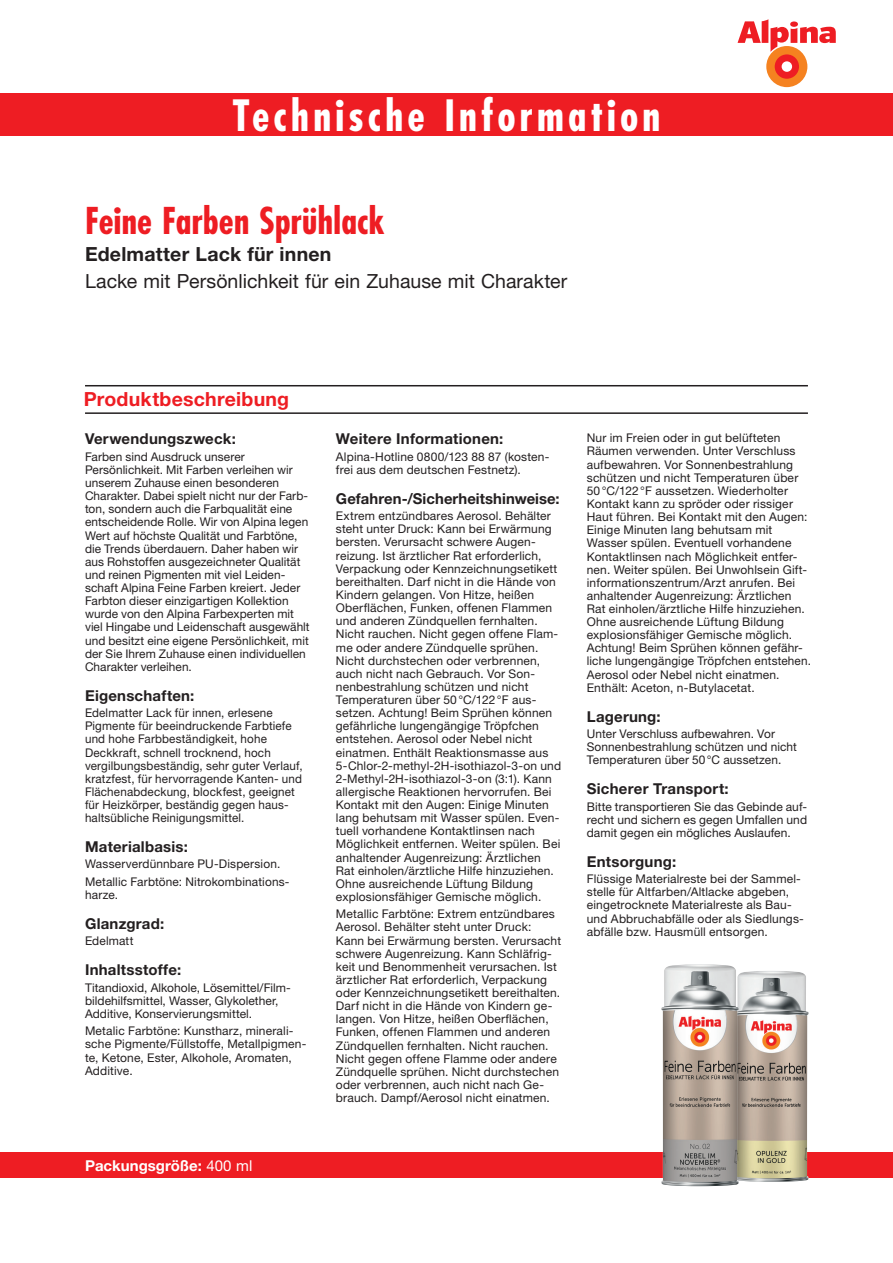
<style>
.page{position:relative;width:893px;height:1263px;background:#fff}
.page>*{position:absolute;margin:0;border:0;box-sizing:border-box;transform-origin:0 0}
.t1{font:700 condensed 42px "Futura Std";letter-spacing:.095em;color:#fff}
.t2{font:700 condensed 36px "Futura Std";letter-spacing:.005em;color:#ee1d23}
.t3{font:19.5px "Helvetica Neue LT Std";color:#231f20}
.t4{font:700 19.5px "Helvetica Neue LT Std";letter-spacing:.01em;color:#231f20}
.t5{font:700 19.5px "Helvetica Neue LT Std";letter-spacing:.01em;color:#ee1d23}
.t6{font:700 15px "Helvetica Neue LT Std";letter-spacing:.015em;color:#231f20}
.t7{font:700 15px "Helvetica Neue LT Std";color:#fff}
.t8{font:12px/13.2px "Helvetica Neue LT Std";letter-spacing:.01em;color:#231f20}
.s1{font-weight:400}
</style>
<div class="page">
<div style="left:0;top:94px;width:893px;height:42px;background:#ee1d23"></div>
<div style="left:0;top:1152px;width:893px;height:26px;background:#ee1d23"></div>
<div style="left:766px;top:46px;width:41px;height:41px;background:#f58220;border-radius:50%"></div>
<div style="left:775px;top:54px;width:24px;height:25px;background:#ee1d23;border-radius:50%"></div>
<div style="left:782px;top:61px;width:10px;height:11px;background:#fff;border-radius:50%"></div>
<svg style="left:738px;top:19px;width:98px;height:33px"></svg>
<hr style="left:85px;top:385px;width:723px;height:1px;background:#231f20">
<hr style="left:85px;top:412px;width:723px;height:2px;background:#231f20">
<img style="left:739px;top:971px;width:70px;height:211px">
<img style="left:661px;top:964px;width:78px;height:222px">
<h1 class="t1" style="left:233px;top:90px;width:429px">Technische Information</h1>
<h2 class="t2" style="left:85px;top:198px;width:301px">Feine Farben Sprühlack</h2>
<h3 class="t4" style="left:85px;top:242px;width:248px">Edelmatter Lack für innen</h3>
<h3 class="t3" style="left:85px;top:270px;width:484px">Lacke mit Persönlichkeit für ein Zuhause mit Charakter</h3>
<h3 class="t5" style="left:84px;top:387px;width:207px">Produktbeschreibung</h3>
<p class="t6" style="left:85px;top:430px;width:152px">Verwendungszweck:</p>
<p class="t8" style="left:85px;top:450px;width:226px">Farben sind Ausdruck unserer Persönlichkeit. Mit Farben verleihen wir unserem Zuhause einen besonderen Charakter. Dabei spielt nicht nur der Farb&shy;ton, sondern auch die Farbqualität eine entscheidende Rolle. Wir von Alpina legen Wert auf höchste Qualität und Farbtöne, die Trends überdauern. Daher haben wir aus Rohstoffen ausgezeichneter Qualität und reinen Pigmenten mit viel Leiden&shy;schaft Alpina Feine Farben kreiert. Jeder Farbton dieser einzigartigen Kollektion wurde von den Alpina Farbexperten mit viel Hingabe und Leidenschaft ausgewählt und besitzt eine eigene Persönlichkeit, mit der Sie Ihrem Zuhause einen individuellen Charakter verleihen.</p>
<p class="t6" style="left:85px;top:686px;width:111px">Eigenschaften:</p>
<p class="t8" style="left:85px;top:706px;width:219px">Edelmatter Lack für innen, erlesene Pigmente für beeindruckende Farbtiefe und hohe Farbbeständigkeit, hohe Deckkraft, schnell trocknend, hoch vergilbungsbeständig, sehr guter Verlauf, kratzfest, für hervorragende Kanten- und Flächenabdeckung, blockfest, geeignet für Heizkörper, beständig gegen haus&shy;haltsübliche Reinigungsmittel.</p>
<p class="t6" style="left:85px;top:837px;width:104px">Materialbasis:</p>
<p class="t8" style="left:85px;top:855px;width:206px;line-height:17.4px">Wasserverdünnbare PU-Dispersion.<br>Metallic Farbtöne: Nitrokombinations-</p>
<p class="t8" style="left:85px;top:888px;width:35px">harze.</p>
<p class="t6" style="left:85px;top:914px;width:81px">Glanzgrad:</p>
<p class="t8" style="left:85px;top:934px;width:50px">Edelmatt</p>
<p class="t6" style="left:85px;top:961px;width:98px">Inhaltsstoffe:</p>
<p class="t8" style="left:85px;top:980px;width:206px">Titandioxid, Alkohole, Lösemittel/Film&shy;bildehilfsmittel, Wasser, Glykolether,<br>Additive, Konservierungsmittel.</p>
<p class="t8" style="left:85px;top:1024px;width:223px">Metalic Farbtöne: Kunstharz, minerali&shy;sche Pigmente/Füllstoffe, Metallpigmen&shy;te, Ketone, Ester, Alkohole, Aromaten, Additive.</p>
<p class="t7" style="left:85px;top:1156px;width:169px">Packungsgröße: <span class="s1">400 ml</span></p>
<p class="t6" style="left:336px;top:430px;width:169px">Weitere Informationen:</p>
<p class="t8" style="left:336px;top:450px;width:215px">Alpina-Hotline 0800/123 88 87 (kosten&shy;frei aus dem deutschen Festnetz).</p>
<p class="t6" style="left:336px;top:489px;width:225px">Gefahren-/Sicherheitshinweise:</p>
<p class="t8" style="left:336px;top:509px;width:227px">Extrem entzündbares Aerosol. Behälter steht unter Druck: Kann bei Erwärmung bersten. Verursacht schwere Augen&shy;reizung. Ist ärztlicher Rat erforderlich, Verpackung oder Kennzeichnungsetikett bereithalten. Darf nicht in die Hände von Kindern gelangen. Von Hitze, heißen Oberflächen, Funken, offenen Flammen und anderen Zündquellen fernhalten.<br>Nicht rauchen. Nicht gegen offene Flam&shy;me oder andere Zündquelle sprühen.<br>Nicht durchstechen oder verbrennen, auch nicht nach Gebrauch. Vor Son&shy;nenbestrahlung schützen und nicht Temperaturen über 50°C/122°F aus&shy;setzen. Achtung! Beim Sprühen können gefährliche lungengängige Tröpfchen entstehen. Aerosol oder Nebel nicht einatmen. Enthält Reaktionsmasse aus 5-Chlor-2-methyl-2H-isothiazol-3-on und 2-Methyl-2H-isothiazol-3-on (3:1). Kann allergische Reaktionen hervorrufen. Bei Kontakt mit den Augen: Einige Minuten lang behutsam mit Wasser spülen. Even&shy;tuell vorhandene Kontaktlinsen nach Möglichkeit entfernen. Weiter spülen. Bei anhaltender Augenreizung: Ärztlichen Rat einholen/ärztliche Hilfe hinzuziehen.<br>Ohne ausreichende Lüftung Bildung explosionsfähiger Gemische möglich.</p>
<p class="t8" style="left:336px;top:907px;width:227px">Metallic Farbtöne: Extrem entzündbares Aerosol. Behälter steht unter Druck:<br>Kann bei Erwärmung bersten. Verursacht schwere Augenreizung. Kann Schläfrig&shy;keit und Benommenheit verursachen. Ist ärztlicher Rat erforderlich, Verpackung oder Kennzeichnungsetikett bereithalten.<br>Darf nicht in die Hände von Kindern ge&shy;langen. Von Hitze, heißen Oberflächen, Funken, offenen Flammen und anderen Zündquellen fernhalten. Nicht rauchen.<br>Nicht gegen offene Flamme oder andere Zündquelle sprühen. Nicht durchstechen oder verbrennen, auch nicht nach Ge&shy;brauch. Dampf/Aerosol nicht einatmen.</p>
<p class="t8" style="left:587px;top:431px;width:226px">Nur im Freien oder in gut belüfteten Räumen verwenden. Unter Verschluss aufbewahren. Vor Sonnenbestrahlung schützen und nicht Temperaturen über 50°C/122°F aussetzen. Wiederholter Kontakt kann zu spröder oder rissiger Haut führen. Bei Kontakt mit den Augen:<br>Einige Minuten lang behutsam mit Wasser spülen. Eventuell vorhandene Kontaktlinsen nach Möglichkeit entfer&shy;nen. Weiter spülen. Bei Unwohlsein Gift&shy;informationszentrum/Arzt anrufen. Bei anhaltender Augenreizung: Ärztlichen Rat einholen/ärztliche Hilfe hinzuziehen.<br>Ohne ausreichende Lüftung Bildung explosionsfähiger Gemische möglich.<br>Achtung! Beim Sprühen können gefähr&shy;liche lungengängige Tröpfchen entstehen.<br>Aerosol oder Nebel nicht einatmen.<br>Enthält: Aceton, n-Butylacetat.</p>
<p class="t6" style="left:587px;top:707px;width:75px">Lagerung:</p>
<p class="t8" style="left:587px;top:727px;width:212px">Unter Verschluss aufbewahren. Vor<br>Sonnenbestrahlung schützen und nicht<br>Temperaturen über 50°C aussetzen.</p>
<p class="t6" style="left:587px;top:780px;width:143px">Sicherer Transport:</p>
<p class="t8" style="left:587px;top:800px;width:222px;text-align:justify">Bitte transportieren Sie das Gebinde auf&shy;recht und sichern es gegen Umfallen und damit gegen ein mögliches Auslaufen.</p>
<p class="t6" style="left:587px;top:852px;width:91px">Entsorgung:</p>
<p class="t8" style="left:587px;top:872px;width:219px">Flüssige Materialreste bei der Sammel&shy;stelle für Altfarben/Altlacke abgeben, eingetrocknete Materialreste als Bau&shy;und Abbruchabfälle oder als Siedlungs&shy;abfälle bzw. Hausmüll entsorgen.</p>
</div>
